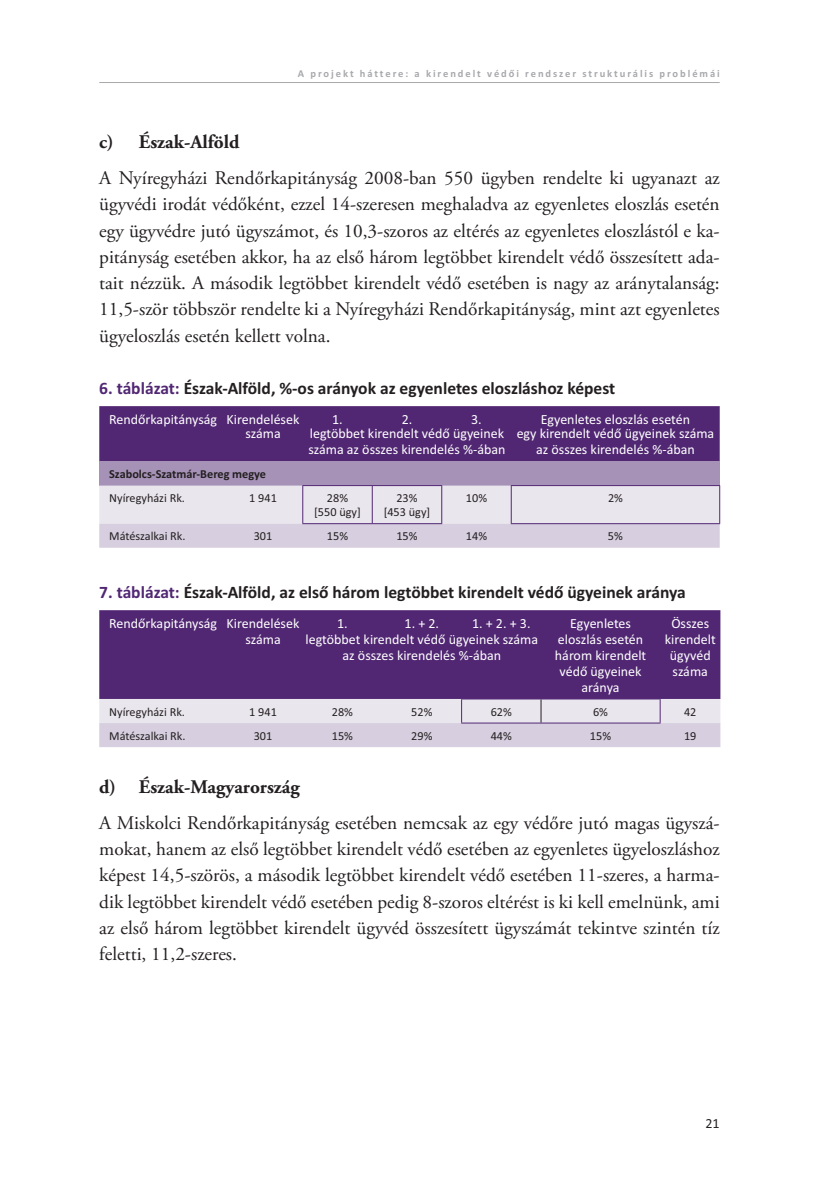
<style>
.page{position:relative;width:819px;height:1181px;background:#fff}
.page>*{position:absolute;margin:0;border:0;box-sizing:border-box;transform-origin:0 0}
.t1{font:19.25px/26.2px "Adobe Garamond Pro";color:#231f20;text-align:justify}
.t2{font:700 19.25px "Adobe Garamond Pro";color:#231f20}
.t3{font:700 17.5px "Calibri";color:#231f20}
.t4{font:14px/15.8px "Calibri";color:#fff;text-align:center}
.t5{font:14px "Calibri";color:#231f20}
.t6{font:12.25px/14px "Calibri";color:#231f20;text-align:center}
.t7{font:700 12.25px "Calibri";color:#231f20}
.t8{font:700 10.5px "Calibri";letter-spacing:.185em;color:#a8a9ad}
.s1{color:#512773}
</style>
<div class="page">
<hr style="left:99px;top:82px;width:620px;height:1px;background:#a8a9ad">
<div style="left:99px;top:406px;width:620px;height:55px;background:#512773"></div>
<div style="left:99px;top:461px;width:620px;height:24px;background:#a692b7"></div>
<svg style="left:99px;top:485px;width:620px;height:63px;background:#e1dce7"></svg>
<hr style="left:302px;top:486px;width:1px;height:37px;background:#512773">
<hr style="left:302px;top:485px;width:140px;height:1px;background:#512773">
<hr style="left:372px;top:486px;width:1px;height:37px;background:#512773">
<hr style="left:441px;top:486px;width:1px;height:37px;background:#512773">
<hr style="left:511px;top:486px;width:1px;height:37px;background:#512773">
<hr style="left:511px;top:485px;width:209px;height:1px;background:#512773">
<hr style="left:719px;top:486px;width:1px;height:37px;background:#512773">
<hr style="left:302px;top:523px;width:140px;height:1px;background:#512773">
<hr style="left:511px;top:523px;width:209px;height:1px;background:#512773">
<div style="left:99px;top:610px;width:621px;height:89px;background:#512773"></div>
<hr style="left:461px;top:698px;width:199px;height:1px;background:#512773">
<svg style="left:99px;top:699px;width:621px;height:48px;background:#dfd8e5"></svg>
<hr style="left:461px;top:722px;width:199px;height:1px;background:#512773">
<p class="t8" style="left:298px;top:70px;width:423px">A projekt háttere: a kirendelt védői rendszer strukturális problémái</p>
<p class="t2" style="left:99px;top:134px;width:142px">c) Észak-Alföld</p>
<p class="t1" style="left:99px;top:167px;width:622px">A Nyíregyházi Rendőrkapitányság 2008-ban 550 ügyben rendelte ki ugyanazt az ügyvédi irodát védőként, ezzel 14-szeresen meghaladva az egyenletes eloszlás esetén egy ügyvédre jutó ügyszámot, és 10,3-szoros az eltérés az egyenletes eloszlástól e ka&shy;pitányság esetében akkor, ha az első három legtöbbet kirendelt védő összesített ada&shy;tait nézzük. A második legtöbbet kirendelt védő esetében is nagy az aránytalanság:<br>11,5-ször többször rendelte ki a Nyíregyházi Rendőrkapitányság, mint azt egyenletes ügyeloszlás esetén kellett volna.</p>
<p class="t3" style="left:99px;top:382px;width:517px"><span class="s1">6. táblázat:</span> Észak-Alföld, %-os arányok az egyenletes eloszláshoz képest</p>
<p class="t4" style="left:109px;top:413px;width:192px">Rendőrkapitányság Kirendelések</p>
<p class="t4" style="left:332px;top:413px;width:12px">1.</p>
<p class="t4" style="left:401px;top:413px;width:12px">2.</p>
<p class="t4" style="left:471px;top:413px;width:12px">3.</p>
<p class="t4" style="left:540px;top:413px;width:151px">Egyenletes eloszlás esetén</p>
<p class="t4" style="left:245px;top:427px;width:37px">száma</p>
<p class="t4" style="left:308px;top:427px;width:198px;text-align:left">legtöbbet kirendelt védő ügyeinek száma az összes kirendelés %-ában</p>
<p class="t4" style="left:516px;top:427px;width:199px">egy kirendelt védő ügyeinek száma az összes kirendelés %-ában</p>
<p class="t7" style="left:109px;top:470px;width:158px">Szabolcs-Szatmár-Bereg megye</p>
<p class="t6" style="left:109px;top:492px;width:77px">Nyíregyházi Rk.</p>
<p class="t6" style="left:249px;top:492px;width:29px">1 941</p>
<p class="t6" style="left:314px;top:492px;width:48px">28%<br>[550 ügy]</p>
<p class="t6" style="left:383px;top:492px;width:48px">23%<br>[453 ügy]</p>
<p class="t6" style="left:466px;top:492px;width:23px">10%</p>
<p class="t6" style="left:608px;top:492px;width:16px">2%</p>
<p class="t6" style="left:109px;top:530px;width:78px">Mátészalkai Rk.</p>
<p class="t6" style="left:254px;top:530px;width:20px">301</p>
<p class="t6" style="left:327px;top:530px;width:23px">15%</p>
<p class="t6" style="left:396px;top:530px;width:23px">15%</p>
<p class="t6" style="left:466px;top:530px;width:23px">14%</p>
<p class="t6" style="left:608px;top:530px;width:16px">5%</p>
<p class="t3" style="left:99px;top:586px;width:588px"><span class="s1">7. táblázat:</span> Észak-Alföld, az első három legtöbbet kirendelt védő ügyeinek aránya</p>
<p class="t4" style="left:109px;top:617px;width:192px">Rendőrkapitányság Kirendelések</p>
<p class="t4" style="left:337px;top:617px;width:12px">1.</p>
<p class="t4" style="left:404px;top:617px;width:36px">1. + 2.</p>
<p class="t4" style="left:472px;top:617px;width:60px">1. + 2. + 3.</p>
<p class="t4" style="left:570px;top:617px;width:62px">Egyenletes</p>
<p class="t4" style="left:671px;top:617px;width:39px">Összes</p>
<p class="t4" style="left:245px;top:633px;width:37px">száma</p>
<p class="t4" style="left:305px;top:633px;width:234px">legtöbbet kirendelt védő ügyeinek száma az összes kirendelés %-ában</p>
<p class="t4" style="left:555px;top:633px;width:93px">eloszlás esetén három kirendelt védő ügyeinek aránya</p>
<p class="t4" style="left:664px;top:633px;width:52px">kirendelt ügyvéd száma</p>
<p class="t6" style="left:109px;top:705px;width:77px">Nyíregyházi Rk.</p>
<p class="t6" style="left:249px;top:705px;width:29px">1 941</p>
<p class="t6" style="left:332px;top:705px;width:23px">28%</p>
<p class="t6" style="left:411px;top:705px;width:23px">52%</p>
<p class="t6" style="left:490px;top:705px;width:23px">62%</p>
<p class="t6" style="left:593px;top:705px;width:16px">6%</p>
<p class="t6" style="left:684px;top:705px;width:14px">42</p>
<p class="t6" style="left:109px;top:729px;width:78px">Mátészalkai Rk.</p>
<p class="t6" style="left:254px;top:729px;width:20px">301</p>
<p class="t6" style="left:332px;top:729px;width:23px">15%</p>
<p class="t6" style="left:411px;top:729px;width:23px">29%</p>
<p class="t6" style="left:490px;top:729px;width:23px">44%</p>
<p class="t6" style="left:590px;top:729px;width:23px">15%</p>
<p class="t6" style="left:684px;top:729px;width:14px">19</p>
<p class="t2" style="left:99px;top:779px;width:202px">d) Észak-Magyarország</p>
<p class="t1" style="left:99px;top:811px;width:622px">A Miskolci Rendőrkapitányság esetében nemcsak az egy védőre jutó magas ügyszá&shy;mokat, hanem az első legtöbbet kirendelt védő esetében az egyenletes ügyeloszláshoz képest 14,5-szörös, a második legtöbbet kirendelt védő esetében 11-szeres, a harma&shy;dik legtöbbet kirendelt védő esetében pedig 8-szoros eltérést is ki kell emelnünk, ami az első három legtöbbet kirendelt ügyvéd összesített ügyszámát tekintve szintén tíz feletti, 11,2-szeres.</p>
<p class="t5" style="left:705px;top:1118px;width:16px">21</p>
</div>
